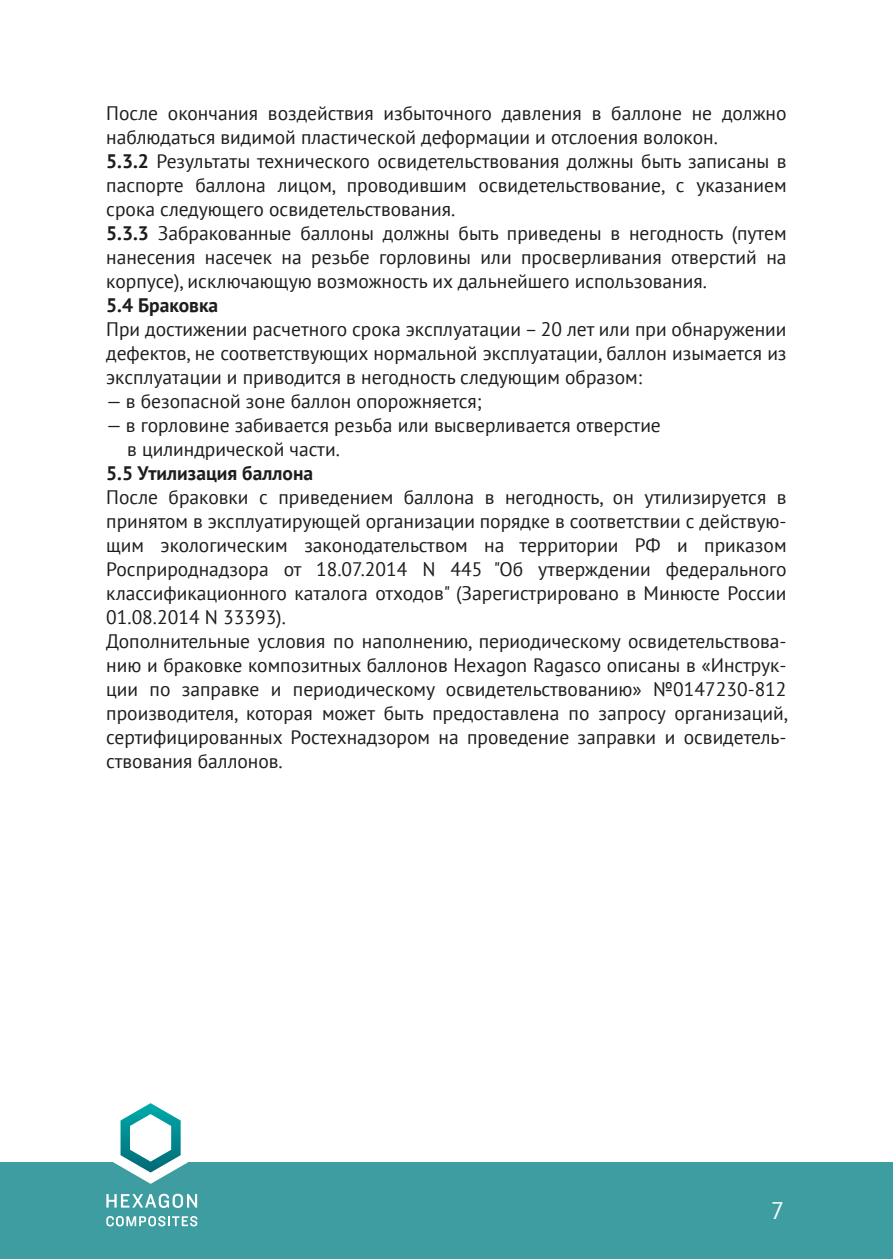
<style>
.page{position:relative;width:893px;height:1259px;background:#fff}
.page>*{position:absolute;margin:0;border:0;box-sizing:border-box;transform-origin:0 0}
.t1{font:24px "PT Sans";color:#fff}
.t2{font:19.5px/24px "PT Sans";color:#1d1d1b}
.t3{font:700 19.5px "PT Sans";color:#1d1d1b}
.s1{font-weight:700}
</style>
<div class="page">
<div style="left:0;top:1162px;width:893px;height:97px;background:#3e9da0"></div>
<svg style="left:106px;top:1193px;width:91px;height:15px"></svg>
<svg style="left:106px;top:1216px;width:91px;height:10px"></svg>
<svg style="left:113px;top:1103px;width:76px;height:80px"></svg>
<p class="t2" style="left:106px;top:101px;width:682px">После окончания воздействия избыточного давления в баллоне не должно наблюдаться видимой пластической деформации и отслоения волокон.<br><span class="s1">5.3.2</span> Результаты технического освидетельствования должны быть записаны в паспорте баллона лицом, проводившим освидетельствование, с указанием срока следующего освидетельствования.<br><span class="s1">5.3.3</span> Забракованные баллоны должны быть приведены в негодность (путем нанесения насечек на резьбе горловины или просверливания отверстий на корпусе), исключающую возможность их дальнейшего использования.</p>
<p class="t3" style="left:106px;top:292px;width:113px">5.4 Браковка</p>
<p class="t2" style="left:106px;top:317px;width:682px;text-align:justify">При достижении расчетного срока эксплуатации – 20 лет или при обнаружении дефектов, не соответствующих нормальной эксплуатации, баллон изымается из эксплуатации и приводится в негодность следующим образом:</p>
<p class="t2" style="left:106px;top:389px;width:377px">— в безопасной зоне баллон опорожняется;</p>
<p class="t2" style="left:127px;top:413px;width:535px;text-indent:-21px">— в горловине забивается резьба или высверливается отверстие в цилиндрической части.</p>
<p class="t3" style="left:106px;top:460px;width:208px">5.5 Утилизация баллона</p>
<p class="t2" style="left:106px;top:485px;width:683px">После браковки с приведением баллона в негодность, он утилизируется в принятом в эксплуатирующей организации порядке в соответствии с действую&shy;щим экологическим законодательством на территории РФ и приказом Росприроднадзора от 18.07.2014 N 445 "Об утверждении федерального классификационного каталога отходов" (Зарегистрировано в Минюсте России 01.08.2014 N 33393).<br>Дополнительные условия по наполнению, периодическому освидетельствова&shy;нию и браковке композитных баллонов Hexagon Ragasco описаны в «Инструк&shy;ции по заправке и периодическому освидетельствованию» №0147230-812 производителя, которая может быть предоставлена по запросу организаций, сертифицированных Ростехнадзором на проведение заправки и освидетель&shy;ствования баллонов.</p>
<p class="t1" style="left:771px;top:1195px;width:15px">7</p>
</div>
